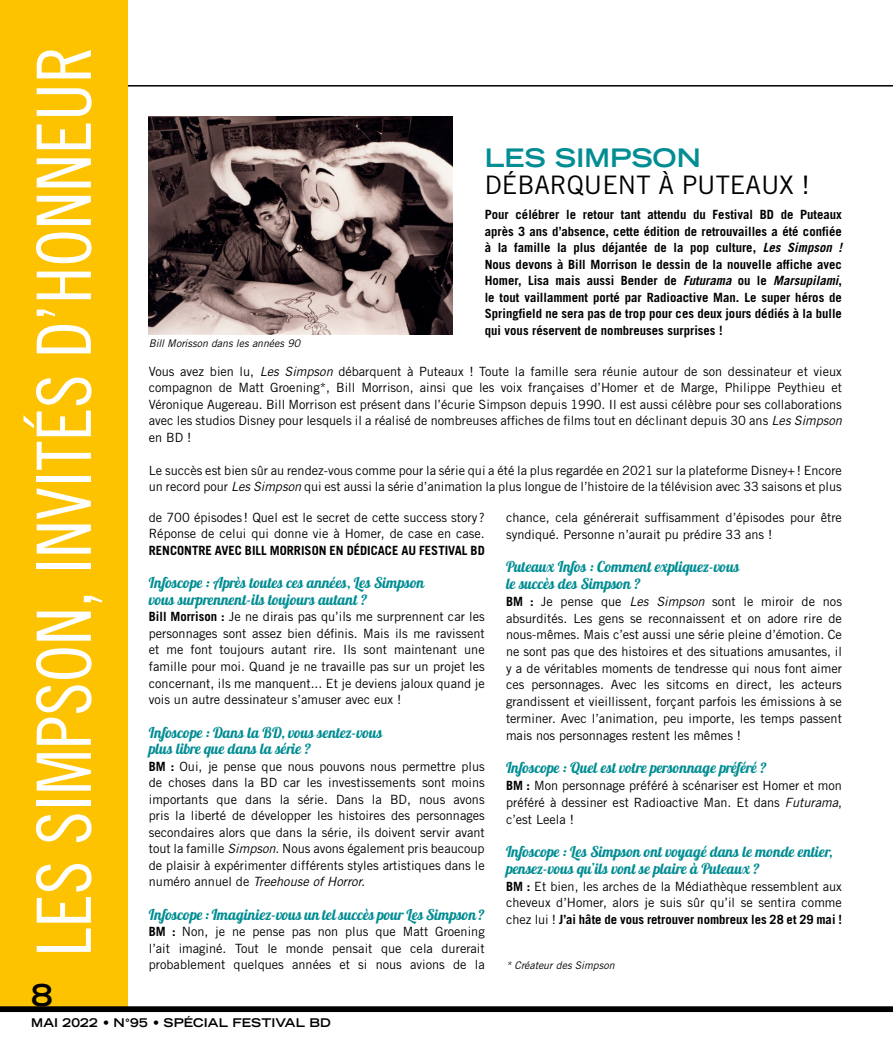
<style>
.page{position:relative;width:893px;height:1063px;background:#fff}
.page>*{position:absolute;margin:0;border:0;box-sizing:border-box;transform-origin:0 0}
.t1{font:75px "Trade Gothic LT Std Cn 18";color:#fff}
.t2{font:700 expanded 30px "Trade Gothic LT Std";color:#000}
.t3{font:25.5px "Trade Gothic LT Std";color:#000}
.t4{font:700 expanded 25.5px "Trade Gothic LT Std";color:#008d93}
.t5{font:15px/16.5px "Lobster 1.4";color:#008d93}
.t6{font:12.75px/16.5px "Trade Gothic LT Std";color:#000;text-align:justify}
.t7{font:700 12.75px/16.5px "Trade Gothic LT Std";color:#000;text-align:justify}
.t8{font:700 expanded 12px "Trade Gothic LT Std";letter-spacing:.01em;color:#000}
.t9{font:italic 10.5px "Trade Gothic LT Std";color:#000}
.s1{font-style:italic}
.s2{font-weight:700}
</style>
<div class="page">
<hr style="left:0;top:85px;width:893px;height:2px;background:#000">
<div style="left:0;top:0;width:128px;height:1009px;background:#fdc300"></div>
<svg style="left:0;top:1006px;width:893px;height:7px;background:#2d2d2b"></svg>
<img style="left:149px;top:117px;width:304px;height:218px">
<h1 class="t1" style="left:20px;top:957px;width:912px;rotate:-90deg">LES SIMPSON, INVITÉS D’HONNEUR</h1>
<h2 class="t2" style="left:31px;top:976px;width:23px">8</h2>
<p class="t8" style="left:31px;top:1015px;width:301px">MAI 2022 • N°95 • SPÉCIAL FESTIVAL BD</p>
<h3 class="t4" style="left:485px;top:142px;width:217px">LES SIMPSON</h3>
<h3 class="t3" style="left:485px;top:170px;width:327px">DÉBARQUENT À PUTEAUX !</h3>
<p class="t7" style="left:485px;top:206px;width:359px">Pour célébrer le retour tant attendu du Festival BD de Puteaux après 3 ans d’absence, cette édition de retrouvailles a été confiée à la famille la plus déjantée de la pop culture, <span class="s1">Les Simpson !<br></span>Nous devons à Bill Morrison le dessin de la nouvelle affiche avec Homer, Lisa mais aussi Bender de <span class="s1">Futurama</span> ou le <span class="s1">Marsupilami</span>, le tout vaillamment porté par Radioactive Man. Le super héros de Springfield ne sera pas de trop pour ces deux jours dédiés à la bulle qui vous réservent de nombreuses surprises !</p>
<p class="t9" style="left:149px;top:337px;width:153px">Bill Morisson dans les années 90</p>
<p class="t6" style="left:149px;top:363px;width:695px">Vous avez bien lu, <span class="s1">Les Simpson</span> débarquent à Puteaux ! Toute la famille sera réunie autour de son dessinateur et vieux compagnon de Matt Groening*, Bill Morrison, ainsi que les voix françaises d’Homer et de Marge, Philippe Peythieu et Véronique Augereau. Bill Morrison est présent dans l’écurie Simpson depuis 1990. Il est aussi célèbre pour ses collaborations avec les studios Disney pour lesquels il a réalisé de nombreuses affiches de films tout en déclinant depuis 30 ans <span class="s1">Les Simpson </span>en BD !</p>
<p class="t6" style="left:149px;top:462px;width:695px">Le succès est bien sûr au rendez-vous comme pour la série qui a été la plus regardée en 2021 sur la plateforme Disney+! Encore un record pour <span class="s1">Les Simpson</span> qui est aussi la série d’animation la plus longue de l’histoire de la télévision avec 33 saisons et plus</p>
<p class="t6" style="left:149px;top:509px;width:337px">de 700 épisodes ! Quel est le secret de cette success story ?<br>Réponse de celui qui donne vie à Homer, de case en case.</p>
<p class="t7" style="left:149px;top:542px;width:337px">RENCONTRE AVEC BILL MORRISON EN DÉDICACE AU FESTIVAL BD</p>
<p class="t5" style="left:149px;top:575px;width:276px">Infoscope : Après toutes ces années, Les Simpson vous surprennent-ils toujours autant ?</p>
<p class="t6" style="left:149px;top:609px;width:337px"><span class="s2">Bill Morrison :</span> Je ne dirais pas qu’ils me surprennent car les personnages sont assez bien définis. Mais ils me ravissent et me font toujours autant rire. Ils sont maintenant une famille pour moi. Quand je ne travaille pas sur un projet les concernant, ils me manquent... Et je deviens jaloux quand je vois un autre dessinateur s’amuser avec eux !</p>
<p class="t5" style="left:149px;top:724px;width:235px">Infoscope : Dans la BD, vous sentez-vous plus libre que dans la série ?</p>
<p class="t6" style="left:149px;top:758px;width:337px"><span class="s2">BM :</span> Oui, je pense que nous pouvons nous permettre plus de choses dans la BD car les investissements sont moins importants que dans la série. Dans la BD, nous avons pris la liberté de développer les histoires des personnages secondaires alors que dans la série, ils doivent servir avant tout la famille <span class="s1">Simpson</span>. Nous avons également pris beaucoup de plaisir à expérimenter différents styles artistiques dans le numéro annuel de <span class="s1">Treehouse of Horror.</span></p>
<p class="t5" style="left:149px;top:906px;width:337px">Infoscope : Imaginiez-vous un tel succès pour Les Simpson ?</p>
<p class="t6" style="left:149px;top:923px;width:337px"><span class="s2">BM :</span> Non, je ne pense pas non plus que Matt Groening l’ait imaginé. Tout le monde pensait que cela durerait probablement quelques années et si nous avions de la</p>
<p class="t6" style="left:506px;top:509px;width:337px">chance, cela générerait suffisamment d’épisodes pour être syndiqué. Personne n’aurait pu prédire 33 ans !</p>
<p class="t5" style="left:506px;top:558px;width:235px">Puteaux Infos : Comment expliquez-vous le succès des Simpson ?</p>
<p class="t6" style="left:506px;top:593px;width:337px"><span class="s2">BM :</span> Je pense que <span class="s1">Les Simpson</span> sont le miroir de nos absurdités. Les gens se reconnaissent et on adore rire de nous-mêmes. Mais c’est aussi une série pleine d’émotion. Ce ne sont pas que des histoires et des situations amusantes, il y a de véritables moments de tendresse qui nous font aimer ces personnages. Avec les sitcoms en direct, les acteurs grandissent et vieillissent, forçant parfois les émissions à se terminer. Avec l’animation, peu importe, les temps passent mais nos personnages restent les mêmes !</p>
<p class="t5" style="left:506px;top:759px;width:262px">Infoscope : Quel est votre personnage préféré ?</p>
<p class="t6" style="left:506px;top:777px;width:337px"><span class="s2">BM :</span> Mon personnage préféré à scénariser est Homer et mon préféré à dessiner est Radioactive Man. Et dans <span class="s1">Futurama</span>, c’est Leela !</p>
<p class="t5" style="left:506px;top:843px;width:328px">Infoscope : Les Simpson ont voyagé dans le monde entier, pensez-vous qu’ils vont se plaire à Puteaux ?</p>
<p class="t6" style="left:506px;top:878px;width:337px"><span class="s2">BM :</span> Et bien, les arches de la Médiathèque ressemblent aux cheveux d’Homer, alors je suis sûr qu’il se sentira comme chez lui ! <span class="s2">J’ai hâte de vous retrouver nombreux les 28 et 29 mai !</span></p>
<p class="t9" style="left:506px;top:959px;width:110px">* Créateur des Simpson</p>
</div>
